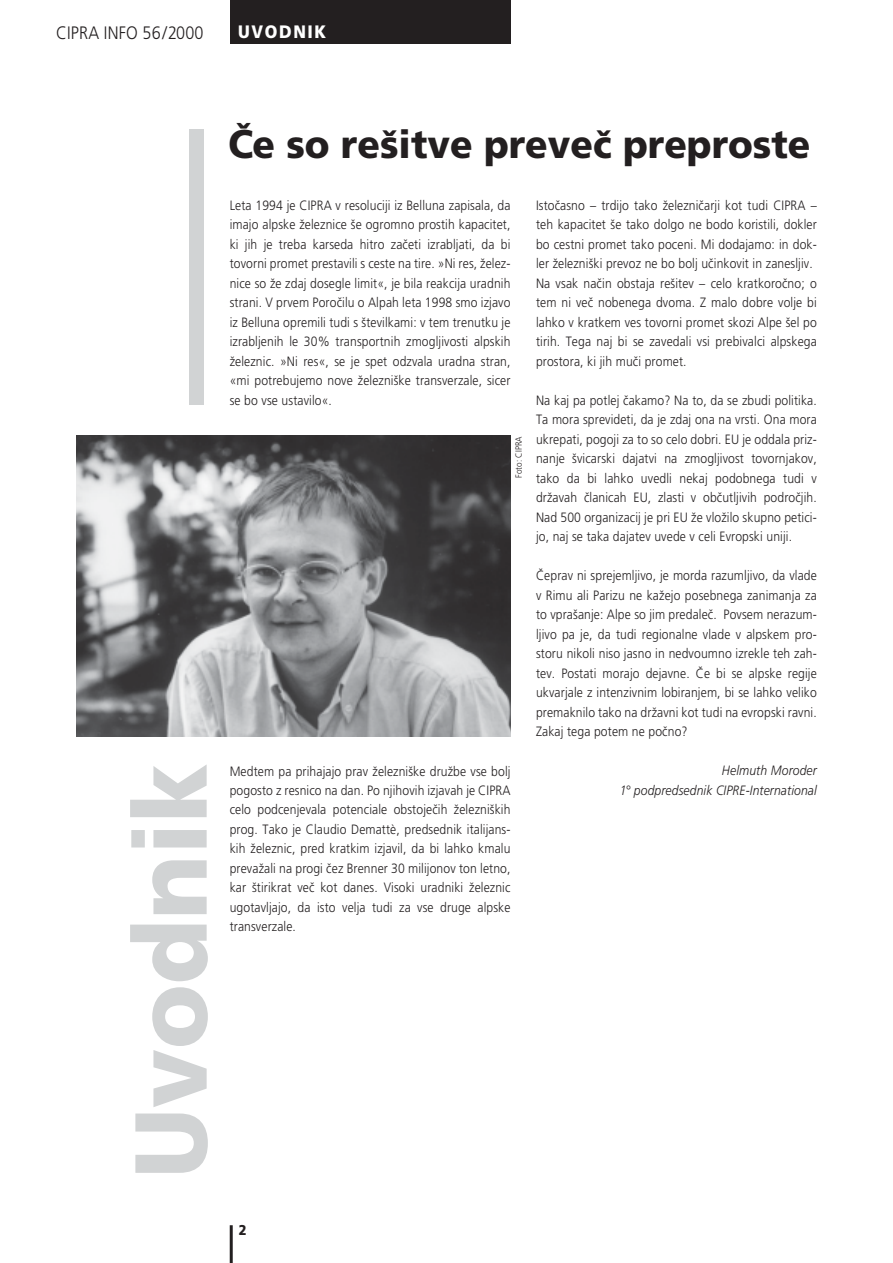
<style>
.page{position:relative;width:893px;height:1263px;background:#fff}
.page>*{position:absolute;margin:0;border:0;box-sizing:border-box;transform-origin:0 0}
.t1{font:900 102px "Frutiger Slow";color:#d1d3d4;scale:.95 1}
.t2{font:900 39px "Frutiger Slow";color:#231f20;scale:.95 1}
.t3{font:300 18px "Frutiger Slow";letter-spacing:.01em;color:#231f20;scale:.9 1}
.t4{font:900 18px "Frutiger";letter-spacing:.1em;color:#fff;scale:.9 1}
.t5{font:900 14.25px "Frutiger";color:#231f20;scale:.9 1}
.t6{font:300 13.5px/19.5px "Frutiger Slow";letter-spacing:.01em;color:#231f20;text-align:justify;scale:.9 1}
.t7{font:italic 300 13.5px/19.5px "Frutiger";letter-spacing:.01em;color:#231f20;text-align:right;scale:.9 1}
.t8{font:300 9px "Frutiger Slow";letter-spacing:.01em;color:#231f20;scale:.9 1}
</style>
<div class="page">
<div style="left:230px;top:0;width:280px;height:43px;background:#231f20"></div>
<hr style="left:230px;top:1225px;width:3px;height:38px;background:#231f20">
<img style="left:77px;top:436px;width:433px;height:300px">
<div style="left:189px;top:129px;width:15px;height:276px;background:#d1d3d4"></div>
<h3 class="t3" style="left:56px;top:25px;width:165px">CIPRA INFO 56/2000</h3>
<h3 class="t4" style="left:238px;top:25px;width:99px">UVODNIK</h3>
<h2 class="t2" style="left:230px;top:129px;width:613px">ºe so re∏itve preveª preproste</h2>
<p class="t6" style="left:230px;top:197px;width:313px">Leta 1994 je CIPRA v resoluciji iz Belluna zapisala, da imajo alpske Ωeleznice ∏e ogromno prostih kapacitet, ki jih je treba karseda hitro zaªeti izrabljati, da bi tovorni promet prestavili s ceste na tire. »Ni res, Ωelez&shy;nice so Ωe zdaj dosegle limit«, je bila reakcija uradnih strani. V prvem Poroªilu o Alpah leta 1998 smo izjavo iz Belluna opremili tudi s ∏tevilkami: v tem trenutku je izrabljenih le 30% transportnih zmogljivosti alpskih Ωeleznic. »Ni res«, se je spet odzvala uradna stran, «mi potrebujemo nove Ωelezni∏ke transverzale, sicer se bo vse ustavilo«.</p>
<p class="t8" style="left:515px;top:478px;width:48px;rotate:-90deg">Foto: CIPRA</p>
<h1 class="t1" style="left:130px;top:1178px;width:438px;rotate:-90deg">Uvodnik</h1>
<p class="t6" style="left:230px;top:762px;width:313px">Medtem pa prihajajo prav Ωelezni∏ke druΩbe vse bolj pogosto z resnico na dan. Po njihovih izjavah je CIPRA celo podcenjevala potenciale obstojeªih Ωelezni∏kih prog. Tako je Claudio Demattè, predsednik italijans&shy;kih Ωeleznic, pred kratkim izjavil, da bi lahko kmalu prevaΩali na progi ªez Brenner 30 milijonov ton letno, kar ∏tirikrat veª kot danes. Visoki uradniki Ωeleznic ugotavljajo, da isto velja tudi za vse druge alpske transverzale.</p>
<p class="t6" style="left:536px;top:197px;width:313px;text-align:left">Istoªasno – trdijo tako Ωelezniªarji kot tudi CIPRA – teh kapacitet ∏e tako dolgo ne bodo koristili, dokler bo cestni promet tako poceni. Mi dodajamo: in dok&shy;ler Ωelezni∏ki prevoz ne bo bolj uªinkovit in zanesljiv.<br>Na vsak naªin obstaja re∏itev – celo kratkoroªno; o tem ni veª nobenega dvoma. Z malo dobre volje bi lahko v kratkem ves tovorni promet skozi Alpe ∏el po tirih. Tega naj bi se zavedali vsi prebivalci alpskega prostora, ki jih muªi promet.</p>
<p class="t6" style="left:536px;top:392px;width:313px">Na kaj pa potlej ªakamo? Na to, da se zbudi politika.<br>Ta mora sprevideti, da je zdaj ona na vrsti. Ona mora ukrepati, pogoji za to so celo dobri. EU je oddala priz&shy;nanje ∏vicarski dajatvi na zmogljivost tovornjakov, tako da bi lahko uvedli nekaj podobnega tudi v drΩavah ªlanicah EU, zlasti v obªutljivih podroªjih.<br>Nad 500 organizacij je pri EU Ωe vloΩilo skupno petici&shy;jo, naj se taka dajatev uvede v celi Evropski uniji.</p>
<p class="t6" style="left:536px;top:567px;width:313px">ºeprav ni sprejemljivo, je morda razumljivo, da vlade v Rimu ali Parizu ne kaΩejo posebnega zanimanja za to vpra∏anje: Alpe so jim predaleª. Povsem nerazum&shy;ljivo pa je, da tudi regionalne vlade v alpskem pro&shy;storu nikoli niso jasno in nedvoumno izrekle teh zah&shy;tev. Postati morajo dejavne. ºe bi se alpske regije ukvarjale z intenzivnim lobiranjem, bi se lahko veliko premaknilo tako na drΩavni kot tudi na evropski ravni.<br>Zakaj tega potem ne poªno?</p>
<p class="t7" style="left:619px;top:762px;width:220px">Helmuth Moroder<br>1° podpredsednik CIPRE-International</p>
<p class="t5" style="left:239px;top:1225px;width:10px">2</p>
</div>
